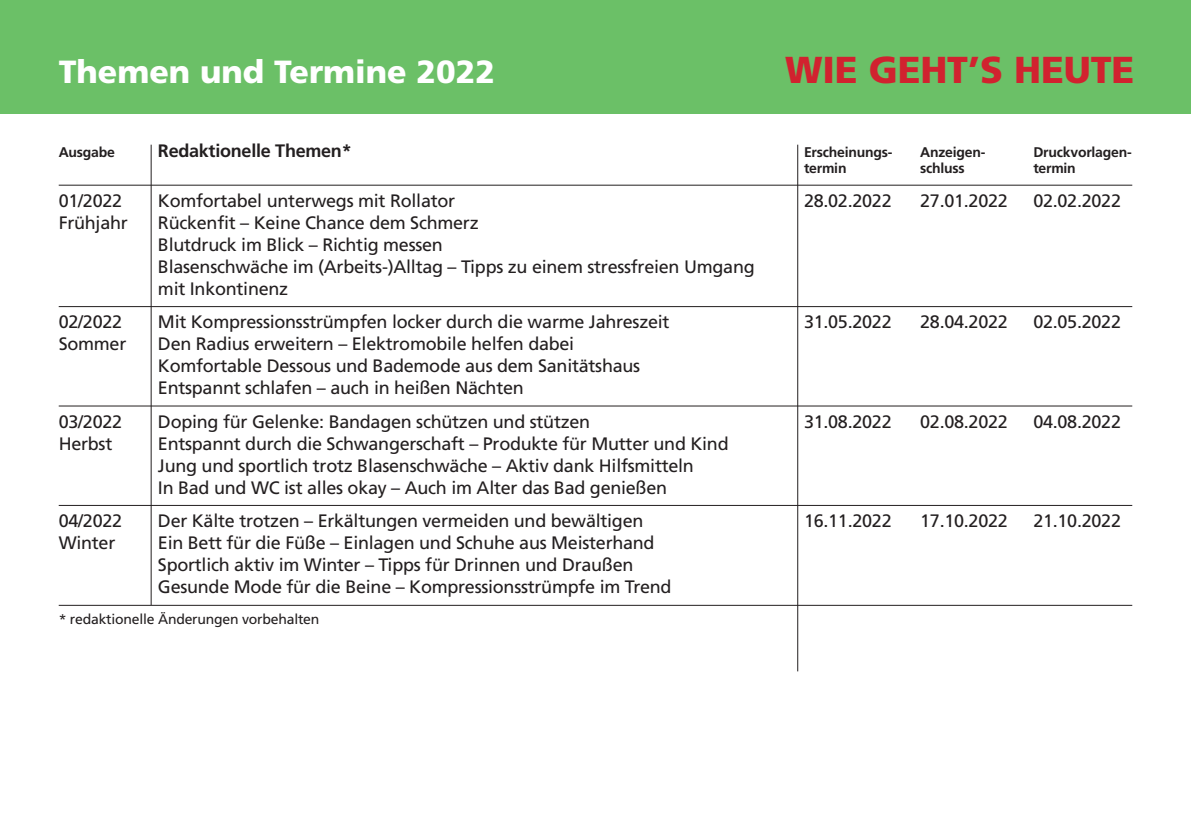
<style>
.page{position:relative;width:1191px;height:834px;background:#fff}
.page>*{position:absolute;margin:0;border:0;box-sizing:border-box;transform-origin:0 0}
.t1{font:900 37.4px "Frutiger";letter-spacing:-.005em;color:#d1222f}
.t2{font:900 32px "Frutiger";color:#fff}
.t3{font:18px/22px "Frutiger";letter-spacing:-.015em;color:#231f20}
.t4{font:700 18px "Frutiger";letter-spacing:-.015em;color:#231f20}
.t5{font:700 14px "Frutiger";letter-spacing:-.015em;color:#231f20}
.t6{font:14px "Frutiger";letter-spacing:-.015em;color:#231f20}
</style>
<div class="page">
<hr style="left:59px;top:185px;width:1073px;height:1px;background:#231f20">
<hr style="left:59px;top:306px;width:1073px;height:1px;background:#231f20">
<hr style="left:59px;top:405px;width:1073px;height:1px;background:#231f20">
<hr style="left:59px;top:505px;width:1073px;height:1px;background:#231f20">
<hr style="left:59px;top:604px;width:1073px;height:1px;background:#231f20">
<div style="left:0;top:0;width:1190px;height:113px;background:#6bc067"></div>
<hr style="left:0;top:833px;width:1190px;height:1px;background:#6bc067">
<hr style="left:151px;top:145px;width:1px;height:460px;background:#231f20">
<hr style="left:797px;top:145px;width:1px;height:526px;background:#231f20">
<p class="t2" style="left:59px;top:59px;width:438px">Themen und Termine 2022</p>
<p class="t1" style="left:785px;top:54px;width:351px">WIE GEHT’S HEUTE</p>
<p class="t5" style="left:59px;top:147px;width:58px">Ausgabe</p>
<p class="t4" style="left:158px;top:144px;width:195px">Redaktionelle Themen*</p>
<p class="t5" style="left:804px;top:147px;width:90px">Erscheinungs-</p>
<p class="t5" style="left:920px;top:147px;width:67px">Anzeigen-</p>
<p class="t5" style="left:1033px;top:147px;width:100px">Druckvorlagen-</p>
<p class="t5" style="left:804px;top:163px;width:44px">termin</p>
<p class="t5" style="left:920px;top:163px;width:46px">schluss</p>
<p class="t5" style="left:1033px;top:163px;width:44px">termin</p>
<p class="t3" style="left:59px;top:191px;width:65px">01/2022</p>
<p class="t3" style="left:158px;top:191px;width:299px">Komfortabel unterwegs mit Rollator</p>
<p class="t3" style="left:804px;top:191px;width:89px">28.02.2022</p>
<p class="t3" style="left:920px;top:191px;width:89px">27.01.2022</p>
<p class="t3" style="left:1033px;top:191px;width:89px">02.02.2022</p>
<p class="t3" style="left:59px;top:213px;width:71px">Frühjahr</p>
<p class="t3" style="left:158px;top:213px;width:598px">Rückenfit – Keine Chance dem Schmerz<br>Blutdruck im Blick – Richtig messen<br>Blasenschwäche im (Arbeits-)Alltag – Tipps zu einem stressfreien Umgang mit Inkontinenz</p>
<p class="t3" style="left:59px;top:312px;width:65px">02/2022</p>
<p class="t3" style="left:158px;top:312px;width:513px">Mit Kompressionsstrümpfen locker durch die warme Jahreszeit</p>
<p class="t3" style="left:804px;top:312px;width:89px">31.05.2022</p>
<p class="t3" style="left:920px;top:312px;width:89px">28.04.2022</p>
<p class="t3" style="left:1033px;top:312px;width:89px">02.05.2022</p>
<p class="t3" style="left:59px;top:334px;width:69px">Sommer</p>
<p class="t3" style="left:158px;top:334px;width:484px">Den Radius erweitern – Elektromobile helfen dabei<br>Komfortable Dessous und Bademode aus dem Sanitätshaus<br>Entspannt schlafen – auch in heißen Nächten</p>
<p class="t3" style="left:59px;top:411px;width:65px">03/2022</p>
<p class="t3" style="left:158px;top:411px;width:434px">Doping für Gelenke: Bandagen schützen und stützen</p>
<p class="t3" style="left:804px;top:411px;width:89px">31.08.2022</p>
<p class="t3" style="left:920px;top:411px;width:89px">02.08.2022</p>
<p class="t3" style="left:1033px;top:411px;width:89px">04.08.2022</p>
<p class="t3" style="left:59px;top:433px;width:55px">Herbst</p>
<p class="t3" style="left:158px;top:433px;width:572px">Entspannt durch die Schwangerschaft – Produkte für Mutter und Kind<br>Jung und sportlich trotz Blasenschwäche – Aktiv dank Hilfsmitteln<br>In Bad und WC ist alles okay – Auch im Alter das Bad genießen</p>
<p class="t3" style="left:59px;top:511px;width:65px">04/2022</p>
<p class="t3" style="left:158px;top:511px;width:487px">Der Kälte trotzen – Erkältungen vermeiden und bewältigen</p>
<p class="t3" style="left:804px;top:511px;width:89px">16.11.2022</p>
<p class="t3" style="left:920px;top:511px;width:89px">17.10.2022</p>
<p class="t3" style="left:1033px;top:511px;width:89px">21.10.2022</p>
<p class="t3" style="left:59px;top:533px;width:58px">Winter</p>
<p class="t3" style="left:158px;top:533px;width:515px">Ein Bett für die Füße – Einlagen und Schuhe aus Meisterhand<br>Sportlich aktiv im Winter – Tipps für Drinnen und Draußen<br>Gesunde Mode für die Beine – Kompressionsstrümpfe im Trend</p>
<p class="t6" style="left:59px;top:613px;width:262px">* redaktionelle Änderungen vorbehalten</p>
</div>
